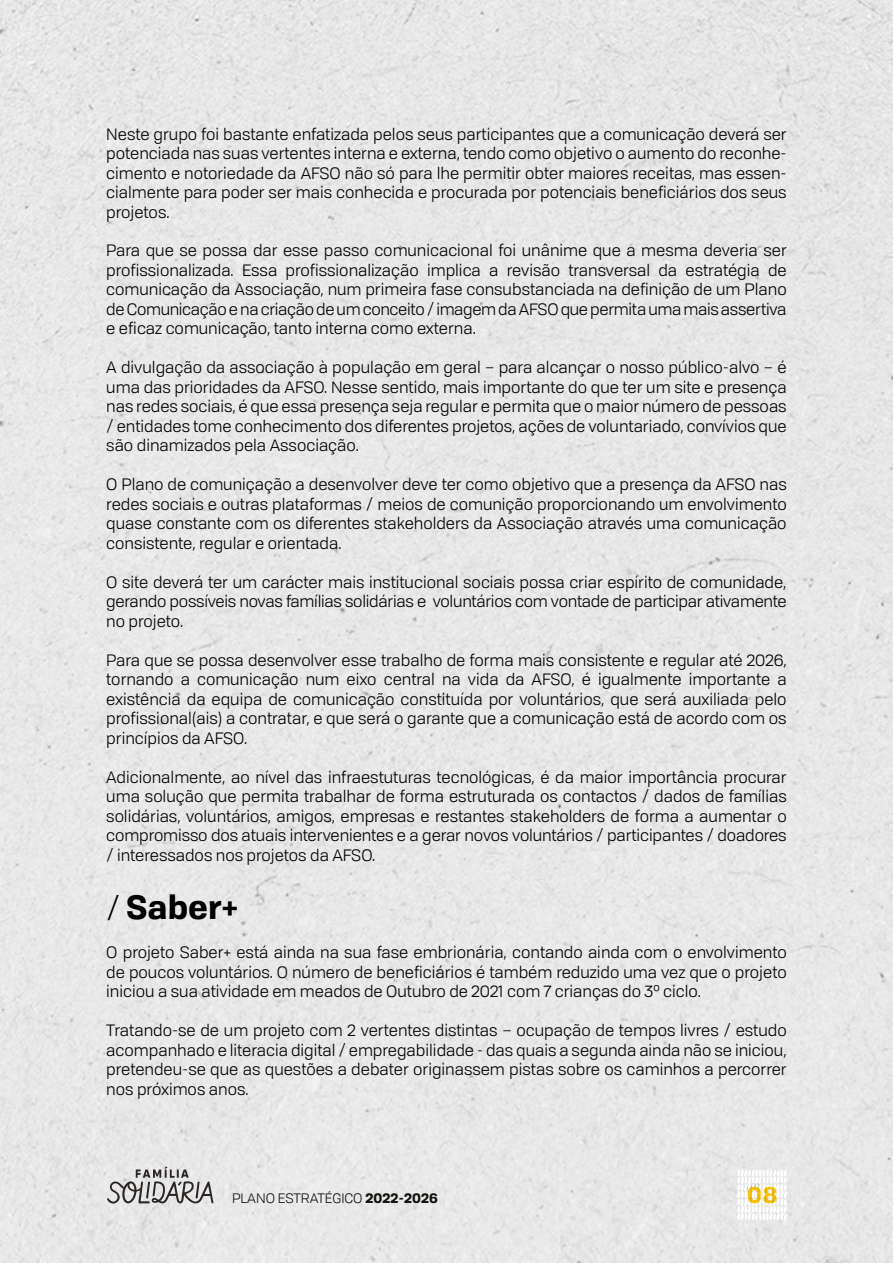
<style>
.page{position:relative;width:893px;height:1263px;background:#e8e7e8}
.page>*{position:absolute;margin:0;border:0;box-sizing:border-box;transform-origin:0 0}
.t1{font:700 32.55px "Tofino Pro Personal";color:#000}
.t2{font:700 22.5px "Tofino Pro Personal";color:#fdc608}
.t3{font:16.2px/19.5px "Tofino Pro Personal";color:#000;text-align:justify}
.t4{font:13.5px "Tofino Pro Personal";color:#12120e}
.s1{font-weight:400;font-size:30px}
.s2{font-weight:700}
</style>
<div class="page">
<svg style="left:737px;top:1169px;width:50px;height:51px"></svg>
<svg style="left:107px;top:1166px;width:106px;height:38px;background:#b9b7b7"></svg>
<p class="t3" style="left:106px;top:123px;width:682px">Neste grupo foi bastante enfatizada pelos seus participantes que a comunicação deverá ser potenciada nas suas vertentes interna e externa, tendo como objetivo o aumento do reconhe&shy;cimento e notoriedade da AFSO não só para lhe permitir obter maiores receitas, mas essen&shy;cialmente para poder ser mais conhecida e procurada por potenciais beneficiários dos seus projetos.</p>
<p class="t3" style="left:106px;top:240px;width:682px">Para que se possa dar esse passo comunicacional foi unânime que a mesma deveria ser profissionalizada. Essa profissionalização implica a revisão transversal da estratégia de comunicação da Associação, num primeira fase consubstanciada na definição de um Plano de Comunicação e na criação de um conceito / imagem da AFSO que permita uma mais assertiva e eficaz comunicação, tanto interna como externa.</p>
<p class="t3" style="left:106px;top:357px;width:682px">A divulgação da associação à população em geral – para alcançar o nosso público-alvo – é uma das prioridades da AFSO. Nesse sentido, mais importante do que ter um site e presença nas redes sociais, é que essa presença seja regular e permita que o maior número de pessoas / entidades tome conhecimento dos diferentes projetos, ações de voluntariado, convívios que são dinamizados pela Associação.</p>
<p class="t3" style="left:106px;top:474px;width:682px">O Plano de comuniçação a desenvolver deve ter como objetivo que a presença da AFSO nas redes sociais e outras plataformas / meios de comunição proporcionando um envolvimento quase constante com os diferentes stakeholders da Associação através uma comunicação consistente, regular e orientada.</p>
<p class="t3" style="left:106px;top:571px;width:682px">O site deverá ter um carácter mais institucional sociais possa criar espírito de comunidade, gerando possíveis novas famílias solidárias e voluntários com vontade de participar ativamente no projeto.</p>
<p class="t3" style="left:106px;top:649px;width:682px">Para que se possa desenvolver esse trabalho de forma mais consistente e regular até 2026, tornando a comunicação num eixo central na vida da AFSO, é igualmente importante a existência da equipa de comunicação constituída por voluntários, que será auxiliada pelo profissional(ais) a contratar, e que será o garante que a comunicação está de acordo com os princípios da AFSO.</p>
<p class="t3" style="left:106px;top:766px;width:682px">Adicionalmente, ao nível das infraestuturas tecnológicas, é da maior importância procurar uma solução que permita trabalhar de forma estruturada os contactos / dados de famílias solidárias, voluntários, amigos, empresas e restantes stakeholders de forma a aumentar o compromisso dos atuais intervenientes e a gerar novos voluntários / participantes / doadores / interessados nos projetos da AFSO.</p>
<h1 class="t1" style="left:106px;top:881px;width:133px"><span class="s1">/</span> Saber+</h1>
<p class="t3" style="left:106px;top:942px;width:682px">O projeto Saber+ está ainda na sua fase embrionária, contando ainda com o envolvimento de poucos voluntários. O número de beneficiários é também reduzido uma vez que o projeto iniciou a sua atividade em meados de Outubro de 2021 com 7 crianças do 3º ciclo.</p>
<p class="t3" style="left:106px;top:1020px;width:682px">Tratando-se de um projeto com 2 vertentes distintas – ocupação de tempos livres / estudo acompanhado e literacia digital / empregabilidade - das quais a segunda ainda não se iniciou, pretendeu-se que as questões a debater originassem pistas sobre os caminhos a percorrer nos próximos anos.</p>
<p class="t4" style="left:232px;top:1189px;width:208px">PLANO ESTRATÉGICO <span class="s2">2022-2026</span></p>
<h2 class="t2" style="left:748px;top:1176px;width:31px">08</h2>
</div>
